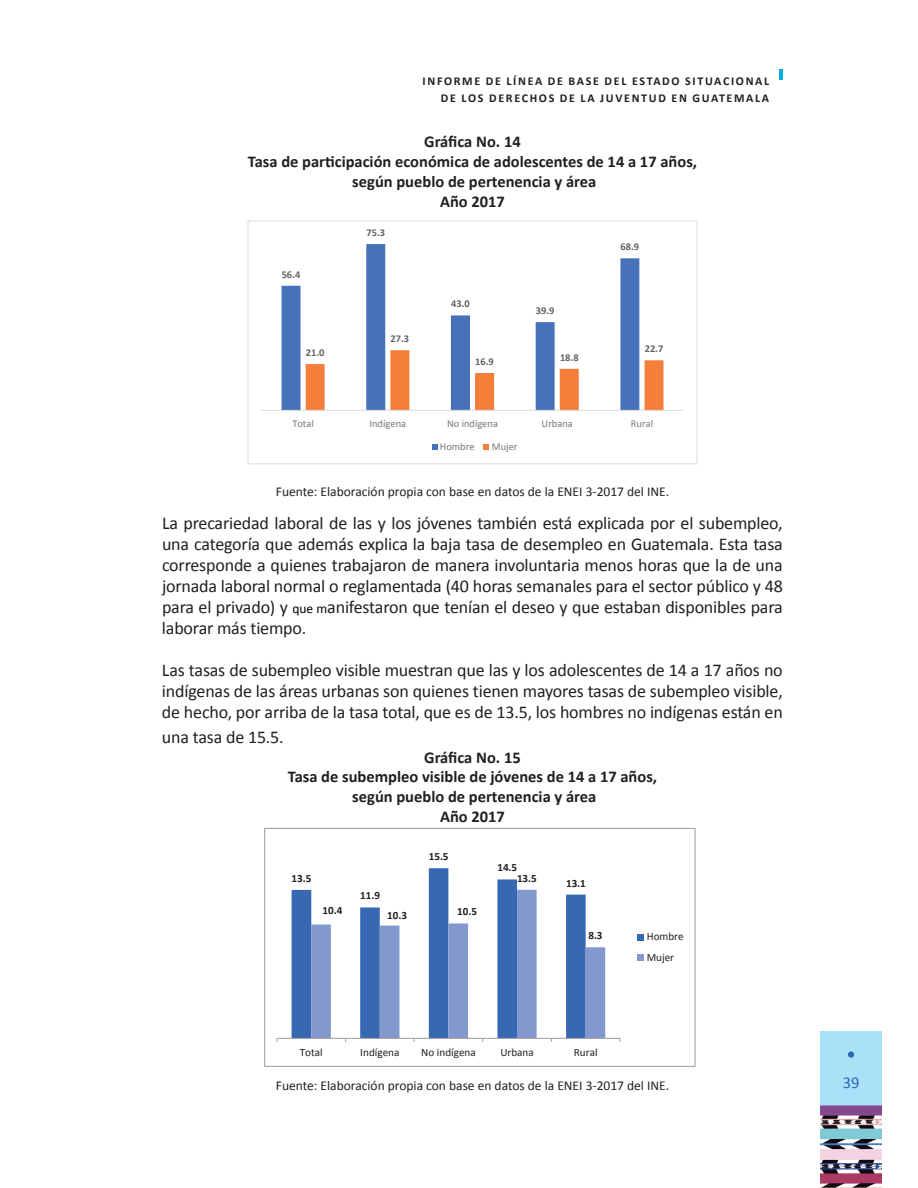
<style>
.page{position:relative;width:918px;height:1188px;background:#fff}
.page>*{position:absolute;margin:0;border:0;box-sizing:border-box;transform-origin:0 0}
.t1{font:18px/21px "Calibri";letter-spacing:-.01em;color:#231f20;text-align:justify}
.t2{font:700 16.5px/19.8px "Calibri";color:#231f20;text-align:center}
.t3{font:16.5px "Calibri";color:#2b67b2}
.t4{font:13.5px "Calibri";color:#231f20}
.t5{font:700 12px/16.6px "Calibri";letter-spacing:.14em;color:#231f20;text-align:right}
.t6{font:11.1px/20.2px "Calibri";color:#231f20}
.t7{font:700 11.1px "Calibri";color:#231f20}
.t8{font:10.5px "Calibri";color:#76787b}
.t9{font:700 10.5px "Calibri";color:#636366}
.s1{font-size:13.5px;color:#000}
</style>
<div class="page">
<img style="left:820px;top:1032px;width:62px;height:156px">
<div style="left:848px;top:1051px;width:6px;height:7px;background:#2b67b2;border-radius:50%"></div>
<svg style="left:780px;top:70px;width:3px;height:10px"></svg>
<svg style="left:282px;top:244px;width:357px;height:166px"></svg>
<svg style="left:306px;top:350px;width:357px;height:60px"></svg>
<hr style="left:261px;top:410px;width:423px;height:1px;background:#dcdddf">
<svg style="left:432px;top:444px;width:5px;height:6px"></svg>
<svg style="left:484px;top:444px;width:5px;height:6px"></svg>
<div style="left:248px;top:220px;width:450px;height:244px;border:1px solid #dcdddf"></div>
<svg style="left:292px;top:868px;width:245px;height:170px"></svg>
<hr style="left:277px;top:1038px;width:343px;height:1px;background:#9b9ca0">
<svg style="left:311px;top:890px;width:294px;height:152px"></svg>
<svg style="left:638px;top:934px;width:6px;height:6px"></svg>
<div style="left:638px;top:954px;width:6px;height:7px;background:#8399ce"></div>
<div style="left:264px;top:828px;width:431px;height:239px;border:1px solid #9b9ca0"></div>
<p class="t5" style="left:423px;top:72px;width:348px">INFORME DE LÍNEA DE BASE DEL ESTADO SITUACIONAL<br>DE LOS DERECHOS DE LA JUVENTUD EN GUATEMALA</p>
<p class="t2" style="left:248px;top:131px;width:451px">Gráfica No. 14<br>Tasa de participación económica de adolescentes de 14 a 17 años, según pueblo de pertenencia y área<br>Año 2017</p>
<p class="t9" style="left:282px;top:268px;width:20px">56.4</p>
<p class="t9" style="left:306px;top:346px;width:20px">21.0</p>
<p class="t9" style="left:366px;top:226px;width:20px">75.3</p>
<p class="t9" style="left:391px;top:332px;width:20px">27.3</p>
<p class="t9" style="left:451px;top:297px;width:20px">43.0</p>
<p class="t9" style="left:475px;top:355px;width:20px">16.9</p>
<p class="t9" style="left:536px;top:304px;width:20px">39.9</p>
<p class="t9" style="left:560px;top:351px;width:20px">18.8</p>
<p class="t9" style="left:621px;top:240px;width:20px">68.9</p>
<p class="t9" style="left:645px;top:342px;width:20px">22.7</p>
<p class="t8" style="left:292px;top:417px;width:23px">Total</p>
<p class="t8" style="left:370px;top:417px;width:38px">Indígena</p>
<p class="t8" style="left:447px;top:417px;width:52px">No indígena</p>
<p class="t8" style="left:542px;top:417px;width:33px">Urbana</p>
<p class="t8" style="left:631px;top:417px;width:24px">Rural</p>
<p class="t8" style="left:440px;top:440px;width:36px">Hombre</p>
<p class="t8" style="left:492px;top:440px;width:27px">Mujer</p>
<p class="t4" style="left:276px;top:483px;width:395px">Fuente: Elaboración propia con base en datos de la ENEI 3-2017 del INE.</p>
<p class="t1" style="left:162px;top:512px;width:622px">La precariedad laboral de las y los jóvenes también está explicada por el subempleo, una categoría que además explica la baja tasa de desempleo en Guatemala. Esta tasa corresponde a quienes trabajaron de manera involuntaria menos horas que la de una jornada laboral normal o reglamentada (40 horas semanales para el sector público y 48 para el privado) y <span class="s1">que m</span>anifestaron que tenían el deseo y que estaban disponibles para laborar más tiempo.</p>
<p class="t1" style="left:162px;top:659px;width:622px">Las tasas de subempleo visible muestran que las y los adolescentes de 14 a 17 años no indígenas de las áreas urbanas son quienes tienen mayores tasas de subempleo visible, de hecho, por arriba de la tasa total, que es de 13.5, los hombres no indígenas están en</p>
<p class="t1" style="left:162px;top:725px;width:123px">una tasa de 15.5.</p>
<p class="t2" style="left:288px;top:746px;width:371px">Gráfica No. 15<br>Tasa de subempleo visible de jóvenes de 14 a 17 años, según pueblo de pertenencia y área<br>Año 2017</p>
<p class="t7" style="left:292px;top:871px;width:21px">13.5</p>
<p class="t7" style="left:322px;top:904px;width:21px">10.4</p>
<p class="t7" style="left:429px;top:849px;width:21px">15.5</p>
<p class="t7" style="left:360px;top:889px;width:21px">11.9</p>
<p class="t7" style="left:387px;top:908px;width:21px">10.3</p>
<p class="t7" style="left:457px;top:905px;width:21px">10.5</p>
<p class="t7" style="left:497px;top:861px;width:21px">14.5</p>
<p class="t7" style="left:517px;top:871px;width:21px">13.5</p>
<p class="t7" style="left:566px;top:876px;width:21px">13.1</p>
<p class="t7" style="left:588px;top:929px;width:16px">8.3</p>
<p class="t6" style="left:300px;top:1042px;width:24px">Total</p>
<p class="t6" style="left:360px;top:1042px;width:41px">Indígena</p>
<p class="t6" style="left:421px;top:1042px;width:56px">No indígena</p>
<p class="t6" style="left:500px;top:1042px;width:35px">Urbana</p>
<p class="t6" style="left:574px;top:1042px;width:25px">Rural</p>
<p class="t6" style="left:647px;top:927px;width:38px">Hombre<br>Mujer</p>
<p class="t4" style="left:276px;top:1077px;width:395px">Fuente: Elaboración propia con base en datos de la ENEI 3-2017 del INE.</p>
<p class="t3" style="left:843px;top:1072px;width:18px">39</p>
</div>
